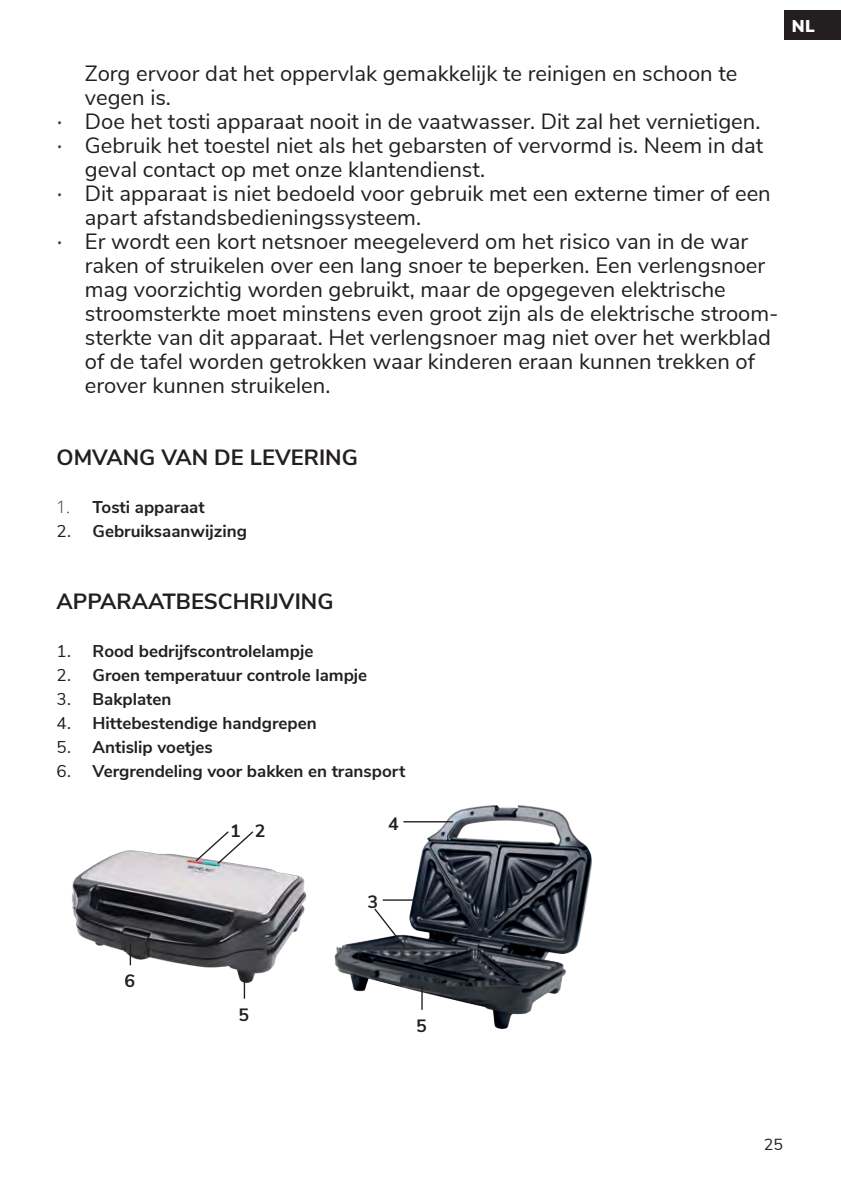
<style>
.page{position:relative;width:841px;height:1191px;background:#fff}
.page>*{position:absolute;margin:0;border:0;box-sizing:border-box;transform-origin:0 0}
.t1{font:22px/24px "Nunito Sans";color:#231f20}
.t2{font:700 22px "Nunito Sans";color:#231f20}
.t3{font:700 17.8px "Nunito Sans";color:#231f20}
.t4{font:700 17px "Nunito Sans";color:#231f20}
.t5{font:900 17px "Nunito Sans";color:#fff}
.t6{font:16px "Nunito Sans";color:#231f20}
.s1{font-family:"Open Sans";font-weight:300;font-size:17px;color:#312f30}
.s2{font-family:"Open Sans";font-weight:300;color:#312f30}
.s3{font-weight:400}
</style>
<div class="page">
<div style="left:784px;top:10px;width:56px;height:30px;background:#231f20"></div>
<img style="left:71px;top:850px;width:236px;height:141px">
<img style="left:334px;top:805px;width:258px;height:224px">
<hr style="left:403px;top:821px;width:50px;height:1px;background:#231f20">
<hr style="left:382px;top:899px;width:50px;height:1px;background:#231f20">
<svg style="left:130px;top:943px;width:1px;height:22px"></svg>
<svg style="left:244px;top:976px;width:1px;height:22px"></svg>
<svg style="left:421px;top:985px;width:1px;height:24px"></svg>
<svg style="left:373px;top:906px;width:34px;height:43px"></svg>
<svg style="left:194px;top:831px;width:61px;height:34px"></svg>
<p class="t1" style="left:85px;top:59px;width:654px">Zorg ervoor dat het oppervlak gemakkelijk te reinigen en schoon te vegen is.</p>
<p class="t1" style="left:56px;top:107px;width:705px"><span class="s1">•</span> Doe het tosti apparaat nooit in de vaatwasser. Dit zal het vernietigen.</p>
<p class="t1" style="left:85px;top:131px;width:679px;text-indent:-28px"><span class="s1">•</span> Gebruik het toestel niet als het gebarsten of vervormd is. Neem in dat geval contact op met onze klantendienst.</p>
<p class="t1" style="left:85px;top:179px;width:687px;text-indent:-28px"><span class="s1">•</span> Dit apparaat is niet bedoeld voor gebruik met een externe timer of een apart afstandsbedieningssysteem.</p>
<p class="t1" style="left:85px;top:227px;width:695px;text-indent:-28px"><span class="s1">•</span> Er wordt een kort netsnoer meegeleverd om het risico van in de war raken of struikelen over een lang snoer te beperken. Een verlengsnoer mag voorzichtig worden gebruikt, maar de opgegeven elektrische stroomsterkte moet minstens even groot zijn als de elektrische stroom&shy;sterkte van dit apparaat. Het verlengsnoer mag niet over het werkblad of de tafel worden getrokken waar kinderen eraan kunnen trekken of erover kunnen struikelen.</p>
<p class="t5" style="left:791px;top:14px;width:25px">NL</p>
<p class="t2" style="left:56px;top:441px;width:303px">OMVANG VAN DE LEVERING</p>
<p class="t4" style="left:56px;top:494px;width:150px"><span class="s2">1.</span> Tosti apparaat</p>
<p class="t4" style="left:56px;top:518px;width:192px"><span class="s3">2.</span> Gebruiksaanwijzing</p>
<p class="t2" style="left:56px;top:585px;width:278px">APPARAATBESCHRIJVING</p>
<p class="t4" style="left:56px;top:638px;width:258px"><span class="s3">1.</span> Rood bedrijfscontrolelampje</p>
<p class="t4" style="left:56px;top:662px;width:312px"><span class="s3">2.</span> Groen temperatuur controle lampje</p>
<p class="t4" style="left:56px;top:686px;width:116px"><span class="s3">3.</span> Bakplaten</p>
<p class="t4" style="left:56px;top:710px;width:262px"><span class="s3">4.</span> Hittebestendige handgrepen</p>
<p class="t4" style="left:56px;top:734px;width:158px"><span class="s3">5.</span> Antislip voetjes</p>
<p class="t4" style="left:56px;top:758px;width:350px"><span class="s3">6.</span> Vergrendeling voor bakken en transport</p>
<p class="t3" style="left:388px;top:810px;width:12px">4</p>
<p class="t3" style="left:254px;top:817px;width:12px">2</p>
<p class="t3" style="left:230px;top:817px;width:12px">1</p>
<p class="t3" style="left:367px;top:889px;width:12px">3</p>
<p class="t3" style="left:125px;top:967px;width:12px">6</p>
<p class="t3" style="left:238px;top:1001px;width:12px">5</p>
<p class="t3" style="left:416px;top:1012px;width:12px">5</p>
<p class="t6" style="left:763px;top:1132px;width:21px">25</p>
</div>
